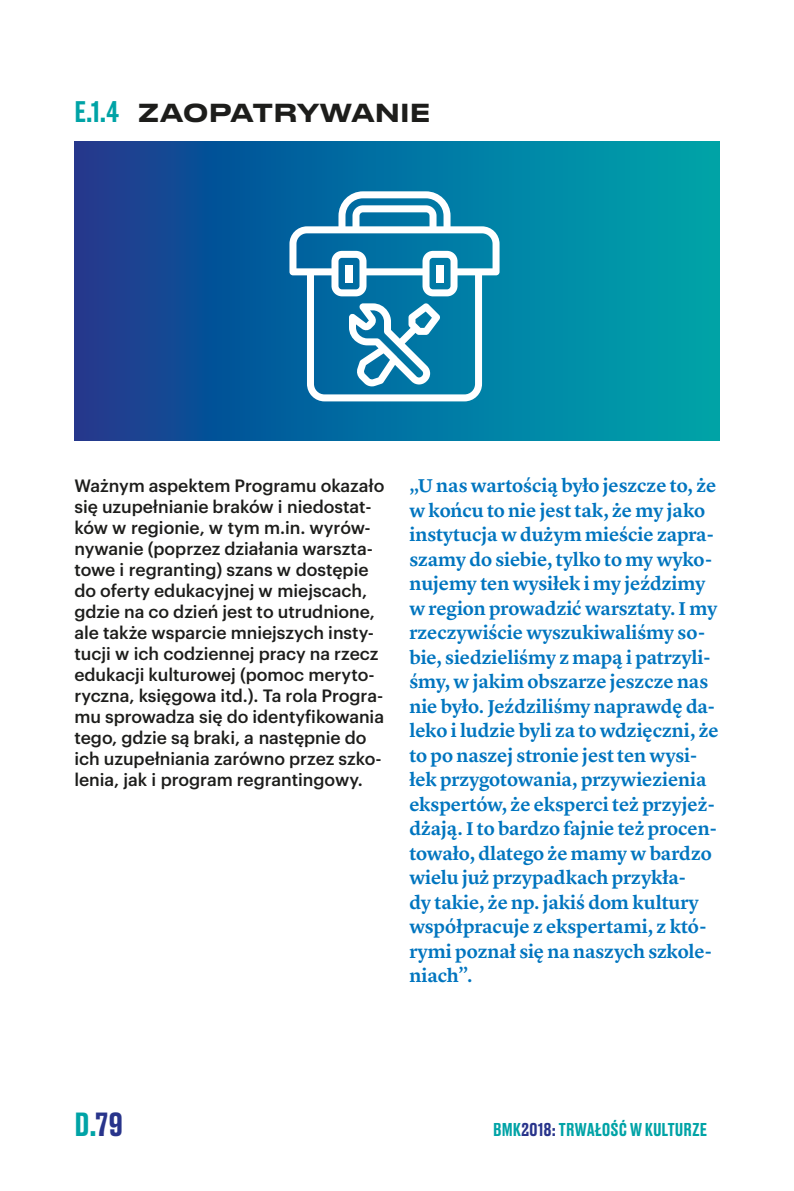
<style>
.page{position:relative;width:794px;height:1191px;background:#fff}
.page>*{position:absolute;margin:0;border:0;box-sizing:border-box;transform-origin:0 0}
.t1{font:500 31.5px "Druk Text";color:#00a3a6}
.t2{font:500 24.5px "Druk Text Wide";letter-spacing:-.005em;color:#1d1d1b}
.t3{font:600 19.25px/24.5px "Lyon Text";color:#0075bf}
.t4{font:500 17.5px/21px "Graphik";color:#1d1d1b}
.t5{font:500 17.5px "Druk Text";color:#00a3a6}
.s1{font-family:"Druk Text";font-size:28px;color:#00a3a6}
.s2{color:#28348b}
</style>
<div class="page">
<svg style="left:74px;top:141px;width:645px;height:299px;background:#06709e"></svg>
<svg style="left:289px;top:191px;width:210px;height:210px"></svg>
<svg style="left:349px;top:303px;width:91px;height:83px"></svg>
<div style="left:345px;top:265px;width:7px;height:17px;background:#fff"></div>
<div style="left:436px;top:265px;width:7px;height:17px;background:#fff"></div>
<p class="t2" style="left:74px;top:92px;width:358px"><span class="s1">E.1.4</span> ZAOPATRYWANIE</p>
<p class="t4" style="left:74px;top:473px;width:312px">Ważnym aspektem Programu okazało się uzupełnianie braków i niedostat&shy;ków w regionie, w tym m.in. wyrów&shy;nywanie (poprzez działania warszta&shy;towe i regranting) szans w dostępie do oferty edukacyjnej w miejscach, gdzie na co dzień jest to utrudnione, ale także wsparcie mniejszych insty&shy;tucji w ich codziennej pracy na rzecz edukacji kulturowej (pomoc meryto&shy;ryczna, księgowa itd.). Ta rola Progra&shy;mu sprowadza się do identyfikowania tego, gdzie są braki, a następnie do ich uzupełniania zarówno przez szko&shy;lenia, jak i program regrantingowy.</p>
<p class="t3" style="left:409px;top:472px;width:311px">„U nas wartością było jeszcze to, że w końcu to nie jest tak, że my jako instytucja w dużym mieście zapra&shy;szamy do siebie, tylko to my wyko&shy;nujemy ten wysiłek i my jeździmy w region prowadzić warsztaty. I my rzeczywiście wyszukiwaliśmy so&shy;bie, siedzieliśmy z mapą i patrzyli&shy;śmy, w jakim obszarze jeszcze nas nie było. Jeździliśmy naprawdę da&shy;leko i ludzie byli za to wdzięczni, że to po naszej stronie jest ten wysi&shy;łek przygotowania, przywiezienia ekspertów, że eksperci też przyjeż&shy;dżają. I to bardzo fajnie też procen&shy;towało, dlatego że mamy w bardzo wielu już przypadkach przykła-<br>dy takie, że np. jakiś dom kultury współpracuje z ekspertami, z któ&shy;rymi poznał się na naszych szkole&shy;niach”.</p>
<h1 class="t1" style="left:74px;top:1101px;width:50px">D.<span class="s2">79</span></h1>
<p class="t5" style="left:493px;top:1116px;width:215px">BMK<span class="s2">2018:</span> TRWAŁOŚĆ W KULTURZE</p>
</div>
